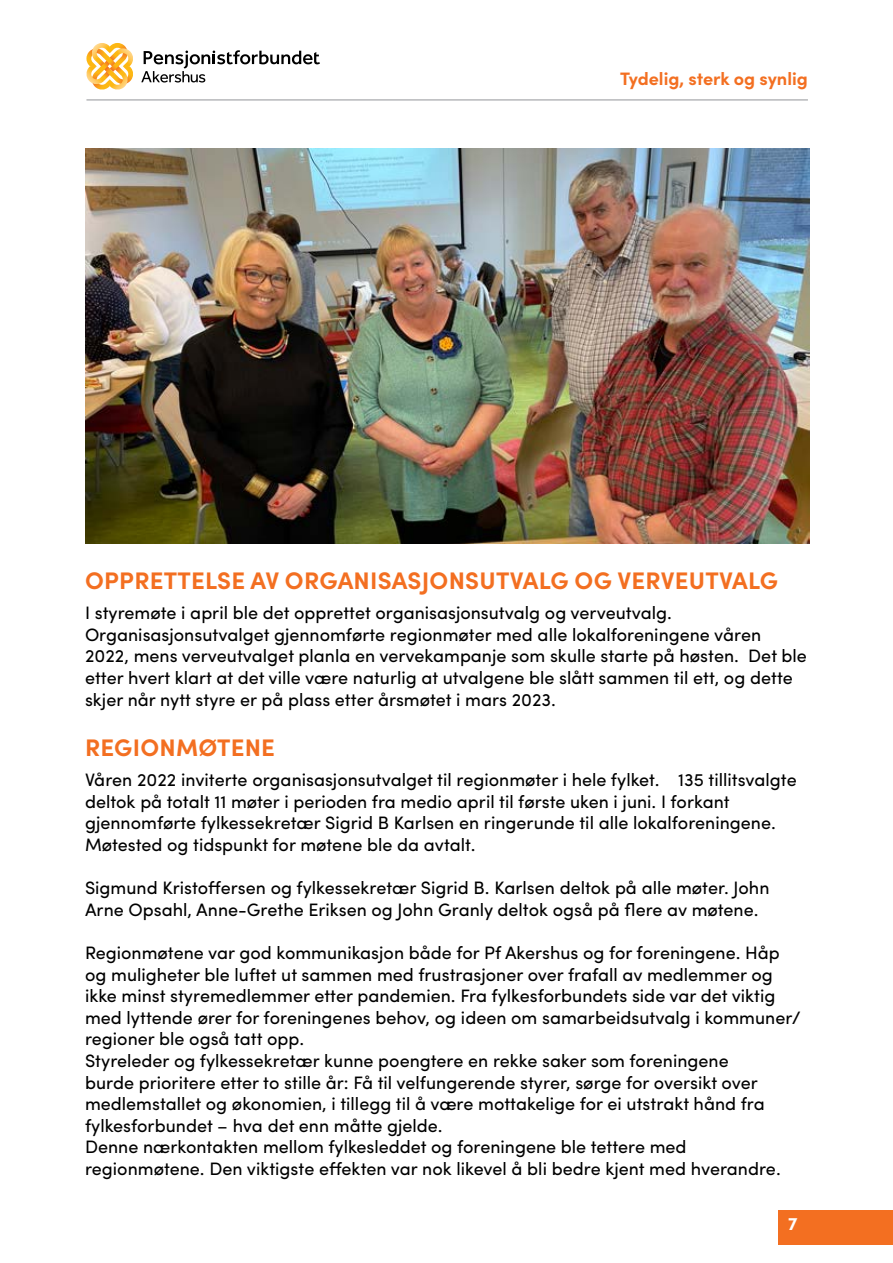
<style>
.page{position:relative;width:893px;height:1263px;background:#fff}
.page>*{position:absolute;margin:0;border:0;box-sizing:border-box;transform-origin:0 0}
.t1{font:700 24px "Sofia Pro";letter-spacing:.01em;color:#f36f21}
.t2{font:18px/21.6px "Sofia Pro";color:#000}
.t3{font:700 18px "Sofia Pro";color:#f36f21}
.t4{font:700 18px "Sofia Pro";color:#fff}
</style>
<div class="page">
<svg style="left:141px;top:50px;width:179px;height:33px"></svg>
<svg style="left:86px;top:43px;width:47px;height:47px"></svg>
<hr style="left:86px;top:100px;width:722px;height:1px;background:#939598">
<div style="left:779px;top:1211px;width:114px;height:34px;background:#f36f21"></div>
<img style="left:85px;top:148px;width:725px;height:395px">
<p class="t3" style="left:620px;top:64px;width:189px">Tydelig, sterk og synlig</p>
<h1 class="t1" style="left:85px;top:562px;width:694px">OPPRETTELSE AV ORGANISASJONSUTVALG OG VERVEUTVALG</h1>
<p class="t2" style="left:85px;top:601px;width:723px">I styremøte i april ble det opprettet organisasjonsutvalg og verveutvalg.<br>Organisasjonsutvalget gjennomførte regionmøter med alle lokalforeningene våren 2022, mens verveutvalget planla en vervekampanje som skulle starte på høsten. Det ble etter hvert klart at det ville være naturlig at utvalgene ble slått sammen til ett, og dette skjer når nytt styre er på plass etter årsmøtet i mars 2023.</p>
<h1 class="t1" style="left:85px;top:729px;width:191px">REGIONMØTENE</h1>
<p class="t2" style="left:85px;top:768px;width:713px">Våren 2022 inviterte organisasjonsutvalget til regionmøter i hele fylket. 135 tillitsvalgte deltok på totalt 11 møter i perioden fra medio april til første uken i juni. I forkant gjennomførte fylkessekretær Sigrid B Karlsen en ringerunde til alle lokalforeningene.<br>Møtested og tidspunkt for møtene ble da avtalt.</p>
<p class="t2" style="left:85px;top:876px;width:686px">Sigmund Kristoffersen og fylkessekretær Sigrid B. Karlsen deltok på alle møter. John<br>Arne Opsahl, Anne-Grethe Eriksen og John Granly deltok også på flere av møtene.</p>
<p class="t2" style="left:85px;top:940px;width:717px">Regionmøtene var god kommunikasjon både for Pf Akershus og for foreningene. Håp og muligheter ble luftet ut sammen med frustrasjoner over frafall av medlemmer og ikke minst styremedlemmer etter pandemien. Fra fylkesforbundets side var det viktig med lyttende ører for foreningenes behov, og ideen om samarbeidsutvalg i kommuner/ regioner ble også tatt opp.<br>Styreleder og fylkessekretær kunne poengtere en rekke saker som foreningene<br>burde prioritere etter to stille år: Få til velfungerende styrer, sørge for oversikt over medlemstallet og økonomien, i tillegg til å være mottakelige for ei utstrakt hånd fra fylkesforbundet – hva det enn måtte gjelde.<br>Denne nærkontakten mellom fylkesleddet og foreningene ble tettere med regionmøtene. Den viktigste effekten var nok likevel å bli bedre kjent med hverandre.</p>
<p class="t4" style="left:788px;top:1210px;width:11px">7</p>
</div>
